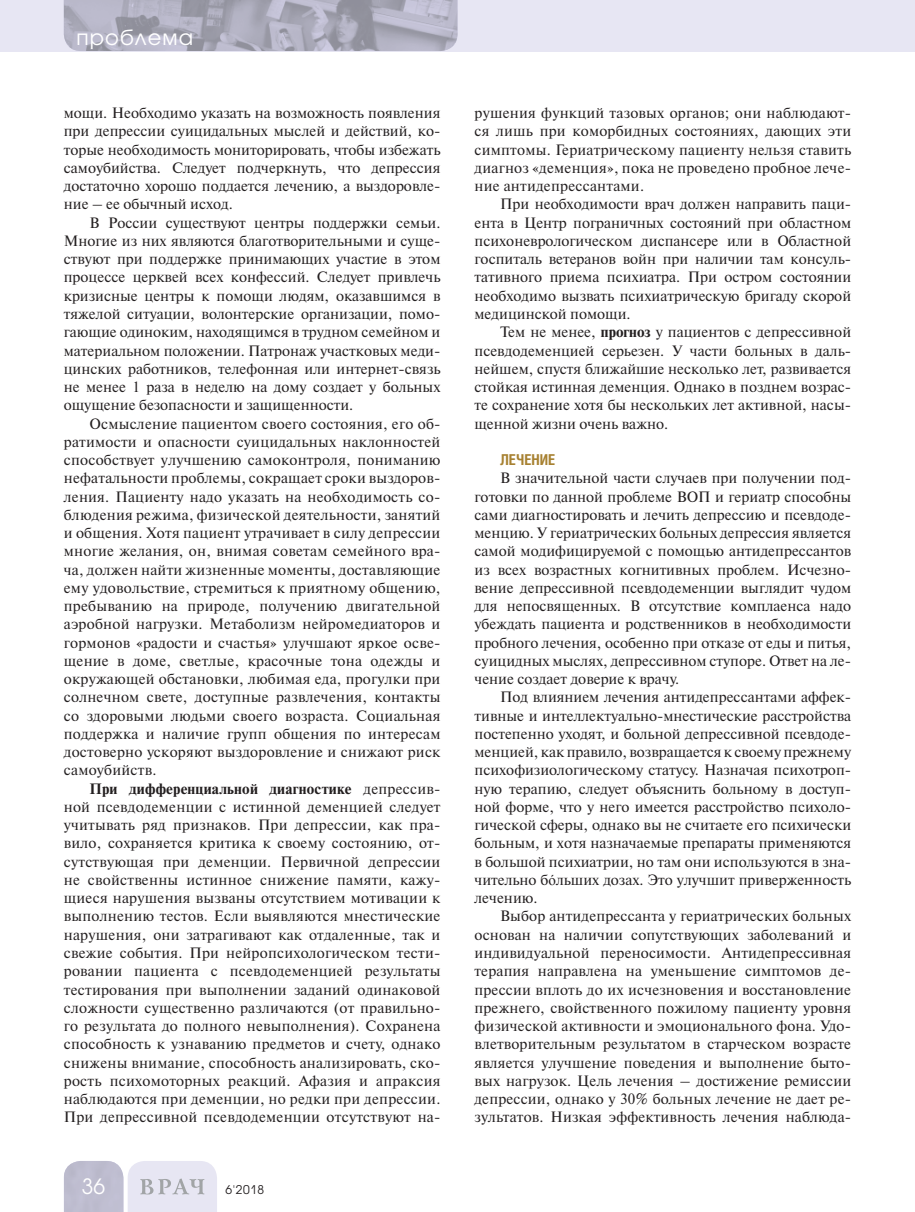
<style>
.page{position:relative;width:915px;height:1212px;background:#fff}
.page>*{position:absolute;margin:0;border:0;box-sizing:border-box;transform-origin:0 0}
.t1{font:21px "Avant Garde Gothic C";letter-spacing:.05em;color:#fff}
.t2{font:15px/18.3px "Newton C";color:#231f20;text-align:justify}
.t3{font:700 15px "Helios Cond";color:#a78131}
.t4{font:12px "Avant Garde Gothic C";color:#231f20}
.s1{font-weight:700}
.s2{font-family:"Times New Roman"}
</style>
<div class="page">
<div style="left:0;top:0;width:914px;height:51px;background:#e7e6f3"></div>
<svg style="left:64px;top:1161px;width:153px;height:51px;background:#d5d4e2"></svg>
<img style="left:64px;top:0;width:393px;height:51px">
<h1 class="t1" style="left:77px;top:27px;width:118px">проблема</h1>
<p class="t2" style="left:64px;top:105px;width:378px">мощи. Необходимо указать на возможность появления при депрессии суицидальных мыслей и действий, ко&shy;торые необходимость мониторировать, чтобы избежать самоубийства. Следует подчеркнуть, что депрессия достаточно хорошо поддается лечению, а выздоровле&shy;ние – ее обычный исход.</p>
<p class="t2" style="left:64px;top:215px;width:378px;text-indent:26px">В России существуют центры поддержки семьи.<br>Многие из них являются благотворительными и суще&shy;ствуют при поддержке принимающих участие в этом процессе церквей всех конфессий. Следует привлечь кризисные центры к помощи людям, оказавшимся в тяжелой ситуации, волонтерские организации, помо&shy;гающие одиноким, находящимся в трудном семейном и материальном положении. Патронаж участковых меди&shy;цинских работников, телефонная или интернет-связь не менее 1 раза в неделю на дому создает у больных ощущение безопасности и защищенности.</p>
<p class="t2" style="left:64px;top:416px;width:378px;text-indent:26px">Осмысление пациентом своего состояния, его об&shy;ратимости и опасности суицидальных наклонностей способствует улучшению самоконтроля, пониманию нефатальности проблемы, сокращает сроки выздоров&shy;ления. Пациенту надо указать на необходимость со&shy;блюдения режима, физической деятельности, занятий и общения. Хотя пациент утрачивает в силу депрессии многие желания, он, внимая советам семейного вра&shy;ча, должен найти жизненные моменты, доставляющие ему удовольствие, стремиться к приятному общению, пребыванию на природе, получению двигательной аэробной нагрузки. Метаболизм нейромедиаторов и гормонов «радости и счастья» улучшают яркое осве&shy;щение в доме, светлые, красочные тона одежды и окружающей обстановки, любимая еда, прогулки при солнечном свете, доступные развлечения, контакты со здоровыми людьми своего возраста. Социальная поддержка и наличие групп общения по интересам достоверно ускоряют выздоровление и снижают риск самоубийств.</p>
<p class="t2" style="left:64px;top:781px;width:378px;text-indent:26px"><span class="s1">При дифференциальной диагностике</span> депрессив&shy;ной псевдодеменции с истинной деменцией следует учитывать ряд признаков. При депрессии, как пра&shy;вило, сохраняется критика к своему состоянию, от&shy;сутствующая при деменции. Первичной депрессии не свойственны истинное снижение памяти, кажу&shy;щиеся нарушения вызваны отсутствием мотивации к выполнению тестов. Если выявляются мнестические нарушения, они затрагивают как отдаленные, так и свежие события. При нейропсихологическом тести&shy;ровании пациента с псевдодеменцией результаты тестирования при выполнении заданий одинаковой сложности существенно различаются (от правильно&shy;го результата до полного невыполнения). Сохранена способность к узнаванию предметов и счету, однако снижены внимание, способность анализировать, ско&shy;рость психомоторных реакций. Афазия и апраксия наблюдаются при деменции, но редки при депрессии.<br>При депрессивной псевдодеменции отсутствуют на-</p>
<h1 class="t1" style="left:82px;top:1177px;width:25px">36</h1>
<p class="t4" style="left:225px;top:1184px;width:40px">6'2018</p>
<p class="t2" style="left:474px;top:105px;width:378px">рушения функций тазовых органов; они наблюдают&shy;ся лишь при коморбидных состояниях, дающих эти симптомы. Гериатрическому пациенту нельзя ставить диагноз «деменция», пока не проведено пробное лече&shy;ние антидепрессантами.</p>
<p class="t2" style="left:474px;top:197px;width:378px;text-indent:26px">При необходимости врач должен направить паци&shy;ента в Центр пограничных состояний при областном психоневрологическом диспансере или в Областной госпиталь ветеранов войн при наличии там консуль&shy;тативного приема психиатра. При остром состоянии необходимо вызвать психиатрическую бригаду скорой медицинской помощи.</p>
<p class="t2" style="left:474px;top:324px;width:378px;text-indent:26px">Тем не менее, <span class="s1">прогноз</span> у пациентов с депрессивной псевдодеменцией серьезен. У части больных в даль&shy;нейшем, спустя ближайшие несколько лет, развивается стойкая истинная деменция. Однако в позднем возрас&shy;те сохранение хотя бы нескольких лет активной, насы&shy;щенной жизни очень важно.</p>
<p class="t3" style="left:500px;top:454px;width:57px">ЛЕЧЕНИЕ</p>
<p class="t2" style="left:474px;top:470px;width:378px;text-indent:26px">В значительной части случаев при получении под&shy;готовки по данной проблеме ВОП и гериатр способны сами диагностировать и лечить депрессию и псевдоде&shy;менцию. У гериатрических больных депрессия является самой модифицируемой с помощью антидепрессантов из всех возрастных когнитивных проблем. Исчезно&shy;вение депрессивной псевдодеменции выглядит чудом для непосвященных. В отсутствие комплаенса надо убеждать пациента и родственников в необходимости пробного лечения, особенно при отказе от еды и питья, суицидных мыслях, депрессивном ступоре. Ответ на ле&shy;чение создает доверие к врачу.</p>
<p class="t2" style="left:474px;top:690px;width:378px;text-indent:26px">Под влиянием лечения антидепрессантами аффек&shy;тивные и интеллектуально-мнестические расстройства постепенно уходят, и больной депрессивной псевдоде&shy;менцией, как правило, возвращается к своему прежнему психофизиологическому статусу. Назначая психотроп&shy;ную терапию, следует объяснить больному в доступ&shy;ной форме, что у него имеется расстройство психоло&shy;гической сферы, однако вы не считаете его психически больным, и хотя назначаемые препараты применяются в большой психиатрии, но там они используются в зна&shy;чительно б<span class="s2">ό</span>льших дозах. Это улучшит приверженность лечению.</p>
<p class="t2" style="left:474px;top:909px;width:378px;text-indent:26px">Выбор антидепрессанта у гериатрических больных основан на наличии сопутствующих заболеваний и индивидуальной переносимости. Антидепрессивная терапия направлена на уменьшение симптомов де&shy;прессии вплоть до их исчезновения и восстановление прежнего, свойственного пожилому пациенту уровня физической активности и эмоционального фона. Удо&shy;влетворительным результатом в старческом возрасте является улучшение поведения и выполнение быто&shy;вых нагрузок. Цель лечения – достижение ремиссии депрессии, однако у 30% больных лечение не дает ре&shy;зультатов. Низкая эффективность лечения наблюда-</p>
</div>
